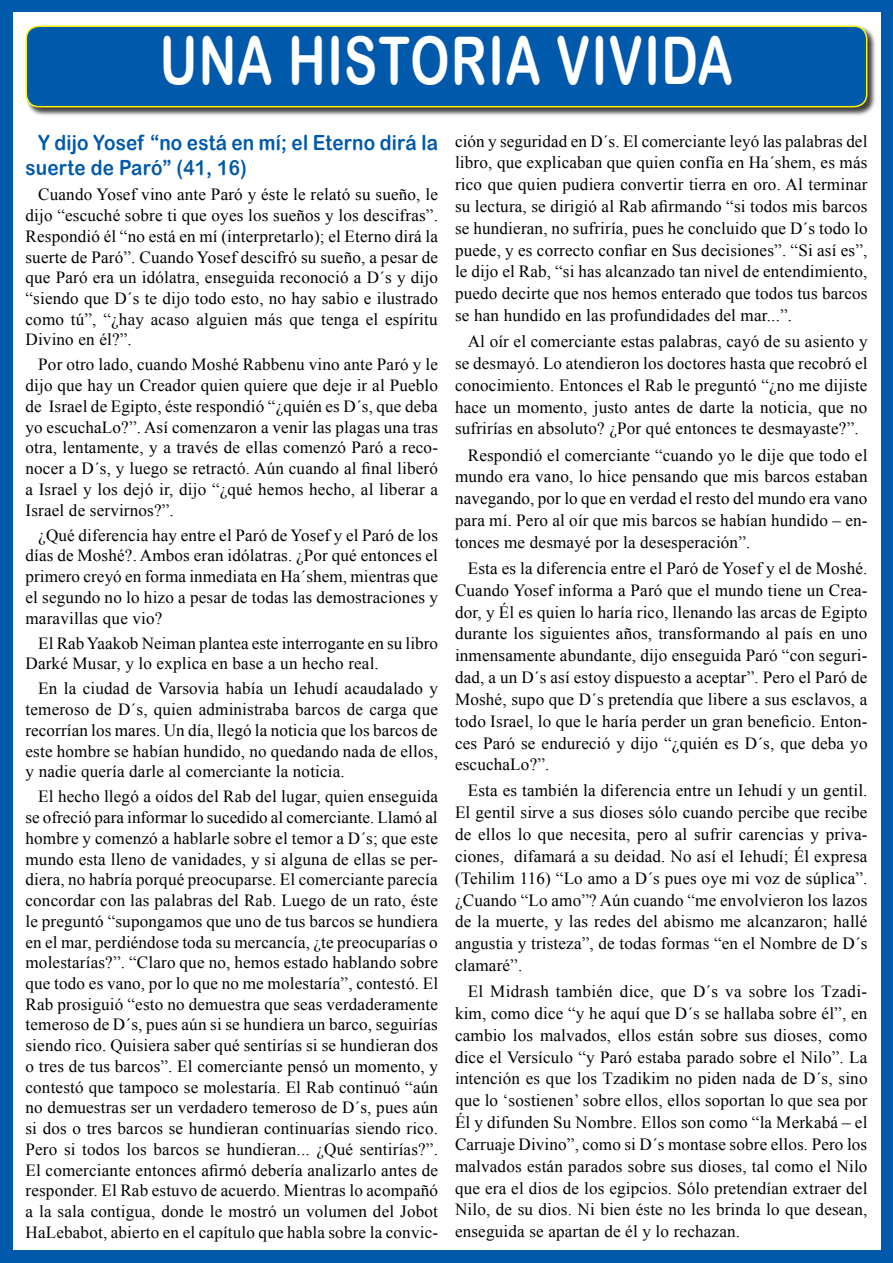
<style>
.page{position:relative;width:893px;height:1263px;background:#0059aa}
.page>*{position:absolute;margin:0;border:0;box-sizing:border-box;transform-origin:0 0}
.t1{font:65.7px "Arial Rounded MT Bold";letter-spacing:.03em;color:#fff;scale:.75 1}
.t2{font:21px/25.3px "Arial Rounded MT Bold";letter-spacing:.01em;color:#0059aa;scale:.9 1}
.t3{font:17.1px/20.7px "Times New Roman";letter-spacing:.01em;color:#000;text-align:justify}
</style>
<div class="page">
<div style="left:13px;top:13px;width:867px;height:1237px;background:#fff"></div>
<div style="left:25px;top:25px;width:857px;height:98px;background:#000;opacity:.75"></div>
<div style="left:26px;top:26px;width:841px;height:81px;background:#0059aa;border-radius:13px"></div>
<div style="left:26px;top:26px;width:841px;height:81px;border:1px solid #fff200;border-radius:13px"></div>
<h1 class="t1" style="left:160px;top:22px;width:715px">una h istoria vivida</h1>
<p class="t2" style="left:26px;top:129px;width:460px;text-indent:13px">Y dijo Yosef “no está en mí; el Eterno dirá la suerte de Paró” (41, 16)</p>
<p class="t3" style="left:26px;top:184px;width:414px;text-indent:13px">Cuando Yosef vino ante Paró y éste le relató su sueño, le dijo “escuché sobre ti que oyes los sueños y los descifras”.<br>Respondió él “no está en mí (interpretarlo); el Eterno dirá la suerte de Paró”. Cuando Yosef descifró su sueño, a pesar de que Paró era un idólatra, enseguida reconoció a D´s y dijo “siendo que D´s te dijo todo esto, no hay sabio e ilustrado como tú”, “¿hay acaso alguien más que tenga el espíritu Divino en él?”.</p>
<p class="t3" style="left:26px;top:354px;width:414px;text-indent:13px">Por otro lado, cuando Moshé Rabbenu vino ante Paró y le dijo que hay un Creador quien quiere que deje ir al Pueblo de Israel de Egipto, éste respondió “¿quién es D´s, que deba yo escuchaLo?”. Así comenzaron a venir las plagas una tras otra, lentamente, y a través de ellas comenzó Paró a reco&shy;nocer a D´s, y luego se retractó. Aún cuando al final liberó a Israel y los dejó ir, dijo “¿qué hemos hecho, al liberar a Israel de servirnos?”.</p>
<p class="t3" style="left:26px;top:524px;width:414px;text-indent:13px">¿Qué diferencia hay entre el Paró de Yosef y el Paró de los días de Moshé?. Ambos eran idólatras. ¿Por qué entonces el primero creyó en forma inmediata en Ha´shem, mientras que el segundo no lo hizo a pesar de todas las demostraciones y maravillas que vio?</p>
<p class="t3" style="left:26px;top:632px;width:414px;text-indent:13px">El Rab Yaakob Neiman plantea este interrogante en su libro<br>Darké Musar, y lo explica en base a un hecho real.</p>
<p class="t3" style="left:26px;top:678px;width:414px;text-indent:13px">En la ciudad de Varsovia había un Iehudí acaudalado y temeroso de D´s, quien administraba barcos de carga que recorrían los mares. Un día, llegó la noticia que los barcos de este hombre se habían hundido, no quedando nada de ellos, y nadie quería darle al comerciante la noticia.</p>
<p class="t3" style="left:26px;top:786px;width:414px;text-indent:13px">El hecho llegó a oídos del Rab del lugar, quien enseguida se ofreció para informar lo sucedido al comerciante. Llamó al hombre y comenzó a hablarle sobre el temor a D´s; que este mundo esta lleno de vanidades, y si alguna de ellas se per&shy;diera, no habría porqué preocuparse. El comerciante parecía concordar con las palabras del Rab. Luego de un rato, éste le preguntó “supongamos que uno de tus barcos se hundiera en el mar, perdiéndose toda su mercancía, ¿te preocuparías o molestarías?”. “Claro que no, hemos estado hablando sobre que todo es vano, por lo que no me molestaría”, contestó. El Rab prosiguió “esto no demuestra que seas verdaderamente temeroso de D´s, pues aún si se hundiera un barco, seguirías siendo rico. Quisiera saber qué sentirías si se hundieran dos o tres de tus barcos”. El comerciante pensó un momento, y contestó que tampoco se molestaría. El Rab continuó “aún no demuestras ser un verdadero temeroso de D´s, pues aún si dos o tres barcos se hundieran continuarías siendo rico.<br>Pero si todos los barcos se hundieran... ¿Qué sentirías?”.<br>El comerciante entonces afirmó debería analizarlo antes de responder. El Rab estuvo de acuerdo. Mientras lo acompañó a la sala contigua, donde le mostró un volumen del Jobot HaLebabot, abierto en el capítulo que habla sobre la convic-</p>
<p class="t3" style="left:455px;top:130px;width:414px;line-height:21.8px">ción y seguridad en D´s. El comerciante leyó las palabras del libro, que explicaban que quien confía en Ha´shem, es más rico que quien pudiera convertir tierra en oro. Al terminar su lectura, se dirigió al Rab afirmando “si todos mis barcos se hundieran, no sufriría, pues he concluido que D´s todo lo puede, y es correcto confiar en Sus decisiones”. “Si así es”, le dijo el Rab, “si has alcanzado tan nivel de entendimiento, puedo decirte que nos hemos enterado que todos tus barcos se han hundido en las profundidades del mar...”.</p>
<p class="t3" style="left:455px;top:330px;width:414px;line-height:21.8px;text-indent:13px">Al oír el comerciante estas palabras, cayó de su asiento y se desmayó. Lo atendieron los doctores hasta que recobró el conocimiento. Entonces el Rab le preguntó “¿no me dijiste hace un momento, justo antes de darte la noticia, que no sufrirías en absoluto? ¿Por qué entonces te desmayaste?”.</p>
<p class="t3" style="left:455px;top:444px;width:414px;line-height:21.8px;text-indent:13px">Respondió el comerciante “cuando yo le dije que todo el mundo era vano, lo hice pensando que mis barcos estaban navegando, por lo que en verdad el resto del mundo era vano para mí. Pero al oír que mis barcos se habían hundido – en&shy;tonces me desmayé por la desesperación”.</p>
<p class="t3" style="left:455px;top:557px;width:414px;line-height:21.8px;text-indent:13px">Esta es la diferencia entre el Paró de Yosef y el de Moshé.<br>Cuando Yosef informa a Paró que el mundo tiene un Crea&shy;dor, y Él es quien lo haría rico, llenando las arcas de Egipto durante los siguientes años, transformando al país en uno inmensamente abundante, dijo enseguida Paró “con seguri&shy;dad, a un D´s así estoy dispuesto a aceptar”. Pero el Paró de Moshé, supo que D´s pretendía que libere a sus esclavos, a todo Israel, lo que le haría perder un gran beneficio. Enton&shy;ces Paró se endureció y dijo “¿quién es D´s, que deba yo escuchaLo?”.</p>
<p class="t3" style="left:455px;top:780px;width:414px;line-height:21.8px;text-indent:13px">Esta es también la diferencia entre un Iehudí y un gentil.<br>El gentil sirve a sus dioses sólo cuando percibe que recibe de ellos lo que necesita, pero al sufrir carencias y priva&shy;ciones, difamará a su deidad. No así el Iehudí; Él expresa (Tehilim 116) “Lo amo a D´s pues oye mi voz de súplica”. ¿Cuando “Lo amo”? Aún cuando “me envolvieron los lazos de la muerte, y las redes del abismo me alcanzaron; hallé angustia y tristeza”, de todas formas “en el Nombre de D´s clamaré”.</p>
<p class="t3" style="left:455px;top:980px;width:414px;line-height:21.8px;text-indent:13px">El Midrash también dice, que D´s va sobre los Tzadi&shy;kim, como dice “y he aquí que D´s se hallaba sobre él”, en cambio los malvados, ellos están sobre sus dioses, como dice el Versículo “y Paró estaba parado sobre el Nilo”. La intención es que los Tzadikim no piden nada de D´s, sino que lo ‘sostienen’ sobre ellos, ellos soportan lo que sea por Él y difunden Su Nombre. Ellos son como “la Merkabá – el Carruaje Divino”, como si D´s montase sobre ellos. Pero los malvados están parados sobre sus dioses, tal como el Nilo que era el dios de los egipcios. Sólo pretendían extraer del Nilo, de su dios. Ni bien éste no les brinda lo que desean, enseguida se apartan de él y lo rechazan.</p>
</div>
